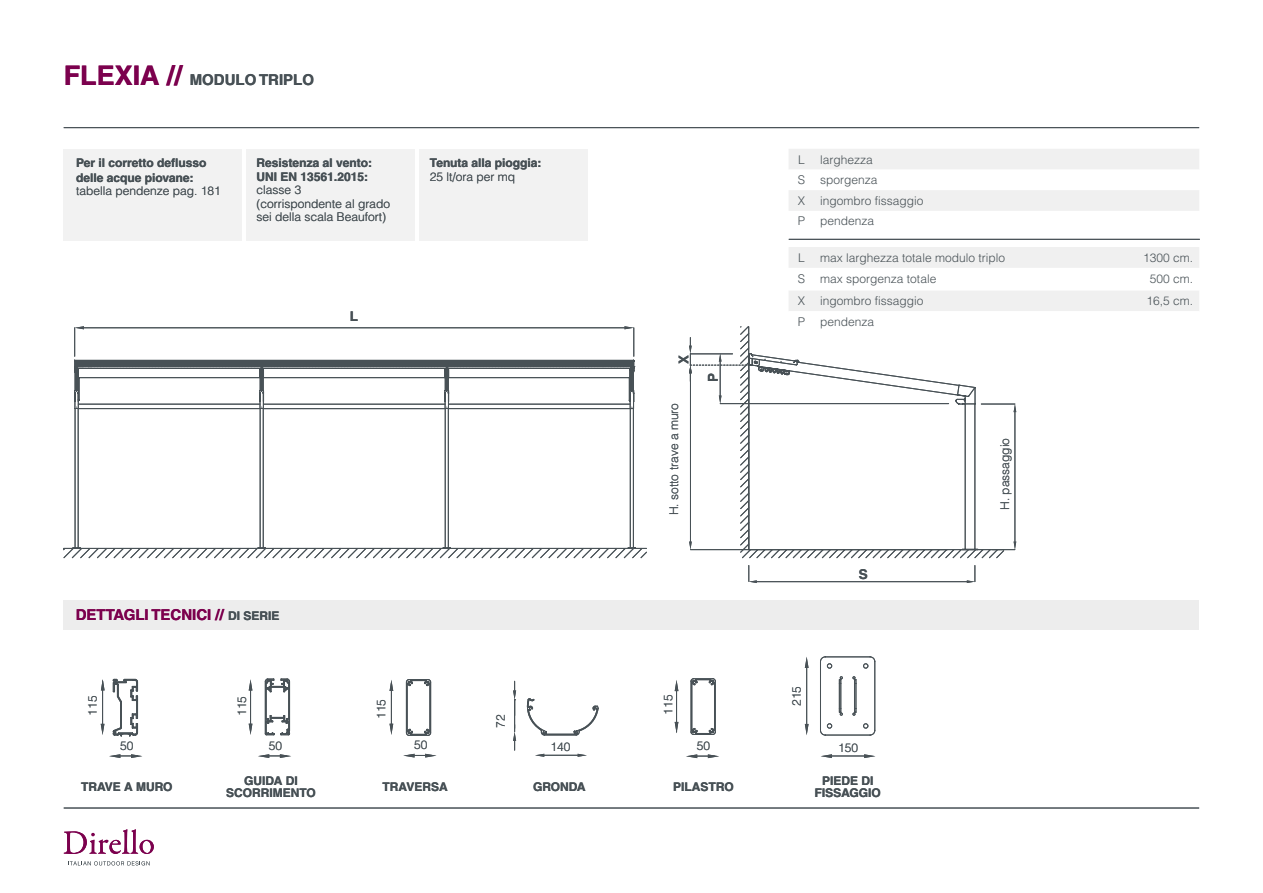
<style>
.page{position:relative;width:1263px;height:893px;background:#fff}
.page>*{position:absolute;margin:0;border:0;box-sizing:border-box;transform-origin:0 0}
.t1{font:700 15px "Helvetica CE";color:#7c014e}
.t2{font:700 15px "Helvetica CE";color:#485156}
.t3{font:700 13.5px "Helvetica CE";color:#485156}
.t4{font:300 12px/13.5px "Helvetica";color:#485156}
.t5{font:700 12px/12px "Helvetica CE";color:#485156;text-align:center}
.s1{font-size:27px;color:#7c014e}
.s2{font-size:12px;color:#485156}
</style>
<div class="page">
<hr style="left:64px;top:127px;width:1135px;height:1px;background:#485156">
<hr style="left:789px;top:239px;width:411px;height:1px;background:#485156">
<svg style="left:789px;top:149px;width:410px;height:62px"></svg>
<svg style="left:789px;top:247px;width:410px;height:64px"></svg>
<svg style="left:749px;top:558px;width:226px;height:24px"></svg>
<svg style="left:967px;top:580px;width:8px;height:3px"></svg>
<hr style="left:1015px;top:412px;width:1px;height:129px;background:#485156">
<svg style="left:634px;top:326px;width:381px;height:232px"></svg>
<svg style="left:63px;top:368px;width:584px;height:190px"></svg>
<svg style="left:74px;top:326px;width:560px;height:83px"></svg>
<svg style="left:748px;top:565px;width:9px;height:18px"></svg>
<div style="left:64px;top:600px;width:1135px;height:29px;background:#ededed"></div>
<hr style="left:250px;top:685px;width:1px;height:45px;background:#485156">
<svg style="left:249px;top:724px;width:3px;height:11px"></svg>
<svg style="left:249px;top:679px;width:3px;height:11px"></svg>
<svg style="left:265px;top:679px;width:25px;height:56px"></svg>
<svg style="left:258px;top:754px;width:33px;height:4px"></svg>
<hr style="left:102px;top:681px;width:1px;height:45px;background:#485156">
<svg style="left:101px;top:724px;width:3px;height:11px"></svg>
<svg style="left:101px;top:679px;width:4px;height:11px"></svg>
<svg style="left:113px;top:679px;width:25px;height:57px"></svg>
<svg style="left:109px;top:754px;width:33px;height:4px"></svg>
<hr style="left:391px;top:683px;width:1px;height:46px;background:#485156">
<svg style="left:389px;top:680px;width:4px;height:11px"></svg>
<svg style="left:389px;top:724px;width:4px;height:11px"></svg>
<svg style="left:406px;top:679px;width:25px;height:57px"></svg>
<svg style="left:403px;top:754px;width:33px;height:3px"></svg>
<hr style="left:676px;top:687px;width:1px;height:45px;background:#485156">
<svg style="left:675px;top:680px;width:3px;height:11px"></svg>
<svg style="left:675px;top:722px;width:3px;height:11px"></svg>
<svg style="left:691px;top:678px;width:25px;height:57px"></svg>
<svg style="left:686px;top:754px;width:33px;height:4px"></svg>
<svg style="left:821px;top:754px;width:11px;height:4px"></svg>
<svg style="left:864px;top:754px;width:11px;height:4px"></svg>
<hr style="left:829px;top:756px;width:39px;height:1px;background:#485156">
<svg style="left:820px;top:656px;width:55px;height:79px"></svg>
<svg style="left:805px;top:724px;width:3px;height:11px"></svg>
<svg style="left:805px;top:657px;width:3px;height:11px"></svg>
<hr style="left:806px;top:665px;width:1px;height:62px;background:#485156">
<hr style="left:544px;top:755px;width:34px;height:1px;background:#485156">
<svg style="left:535px;top:754px;width:9px;height:3px"></svg>
<svg style="left:578px;top:754px;width:9px;height:3px"></svg>
<svg style="left:513px;top:681px;width:3px;height:69px"></svg>
<svg style="left:526px;top:698px;width:72px;height:37px"></svg>
<hr style="left:64px;top:808px;width:1135px;height:1px;background:#485156">
<svg style="left:64px;top:829px;width:90px;height:25px"></svg>
<svg style="left:68px;top:861px;width:82px;height:4px"></svg>
<div style="left:64px;top:149px;width:178px;height:92px;background:#f2f2f2"></div>
<div style="left:247px;top:149px;width:168px;height:92px;background:#f2f2f2"></div>
<div style="left:420px;top:149px;width:168px;height:92px;background:#f2f2f2"></div>
<svg style="left:689px;top:338px;width:289px;height:212px"></svg>
<p class="t2" style="left:64px;top:70px;width:252px"><span class="s1">FLEXIA //</span> MODULO TRIPLO</p>
<p class="t5" style="left:76px;top:156px;width:132px;line-height:14.4px;text-align:left">Per il corretto deflusso delle acque piovane:</p>
<p class="t4" style="left:76px;top:184px;width:146px">tabella pendenze pag. 181</p>
<p class="t5" style="left:257px;top:156px;width:117px;line-height:13.5px;text-align:left">Resistenza al vento:<br>UNI EN 13561.2015:</p>
<p class="t4" style="left:257px;top:183px;width:135px">classe 3<br>(corrispondente al grado sei della scala Beaufort)</p>
<p class="t3" style="left:350px;top:308px;width:10px">L</p>
<p class="t5" style="left:430px;top:157px;width:113px">Tenuta alla pioggia:</p>
<p class="t4" style="left:430px;top:169px;width:87px">25 lt/ora per mq</p>
<p class="t4" style="left:798px;top:152px;width:8px">L</p>
<p class="t4" style="left:820px;top:152px;width:54px">larghezza</p>
<p class="t4" style="left:798px;top:173px;width:9px">S</p>
<p class="t4" style="left:820px;top:173px;width:59px">sporgenza</p>
<p class="t4" style="left:798px;top:193px;width:9px">X</p>
<p class="t4" style="left:820px;top:193px;width:105px">ingombro fissaggio</p>
<p class="t4" style="left:798px;top:214px;width:9px">P</p>
<p class="t4" style="left:820px;top:214px;width:56px">pendenza</p>
<p class="t4" style="left:798px;top:250px;width:8px">L</p>
<p class="t4" style="left:820px;top:250px;width:186px">max larghezza totale modulo triplo</p>
<p class="t4" style="left:1143px;top:250px;width:52px">1300 cm.</p>
<p class="t4" style="left:798px;top:272px;width:9px">S</p>
<p class="t4" style="left:820px;top:272px;width:118px">max sporgenza totale</p>
<p class="t4" style="left:1150px;top:272px;width:45px">500 cm.</p>
<p class="t4" style="left:798px;top:294px;width:9px">X</p>
<p class="t4" style="left:820px;top:294px;width:105px">ingombro fissaggio</p>
<p class="t4" style="left:1146px;top:294px;width:48px">16,5 cm.</p>
<p class="t4" style="left:798px;top:314px;width:9px">P</p>
<p class="t4" style="left:820px;top:314px;width:56px">pendenza</p>
<p class="t3" style="left:676px;top:364px;width:11px;rotate:-90deg">X</p>
<p class="t3" style="left:705px;top:382px;width:11px;rotate:-90deg">P</p>
<p class="t4" style="left:667px;top:515px;width:113px;rotate:-90deg">H. sotto trave a muro</p>
<p class="t4" style="left:998px;top:510px;width:74px;rotate:-90deg">H. passaggio</p>
<p class="t3" style="left:859px;top:566px;width:11px">S</p>
<p class="t1" style="left:76px;top:605px;width:205px">DETTAGLI TECNICI // <span class="s2">DI SERIE</span></p>
<p class="t4" style="left:85px;top:715px;width:22px;rotate:-90deg">115</p>
<p class="t4" style="left:235px;top:716px;width:22px;rotate:-90deg">115</p>
<p class="t4" style="left:374px;top:719px;width:22px;rotate:-90deg">115</p>
<p class="t4" style="left:493px;top:728px;width:15px;rotate:-90deg">72</p>
<p class="t4" style="left:661px;top:714px;width:22px;rotate:-90deg">115</p>
<p class="t4" style="left:789px;top:706px;width:22px;rotate:-90deg">215</p>
<p class="t4" style="left:120px;top:738px;width:15px">50</p>
<p class="t4" style="left:269px;top:738px;width:15px">50</p>
<p class="t4" style="left:414px;top:738px;width:15px">50</p>
<p class="t4" style="left:550px;top:740px;width:22px">140</p>
<p class="t4" style="left:697px;top:738px;width:15px">50</p>
<p class="t4" style="left:838px;top:740px;width:22px">150</p>
<p class="t5" style="left:81px;top:781px;width:93px">TRAVE A MURO</p>
<p class="t5" style="left:226px;top:775px;width:91px">GUIDA DI<br>SCORRIMENTO</p>
<p class="t5" style="left:383px;top:781px;width:67px">TRAVERSA</p>
<p class="t5" style="left:533px;top:781px;width:54px">GRONDA</p>
<p class="t5" style="left:673px;top:781px;width:62px">PILASTRO</p>
<p class="t5" style="left:815px;top:775px;width:68px">PIEDE DI<br>FISSAGGIO</p>
</div>
